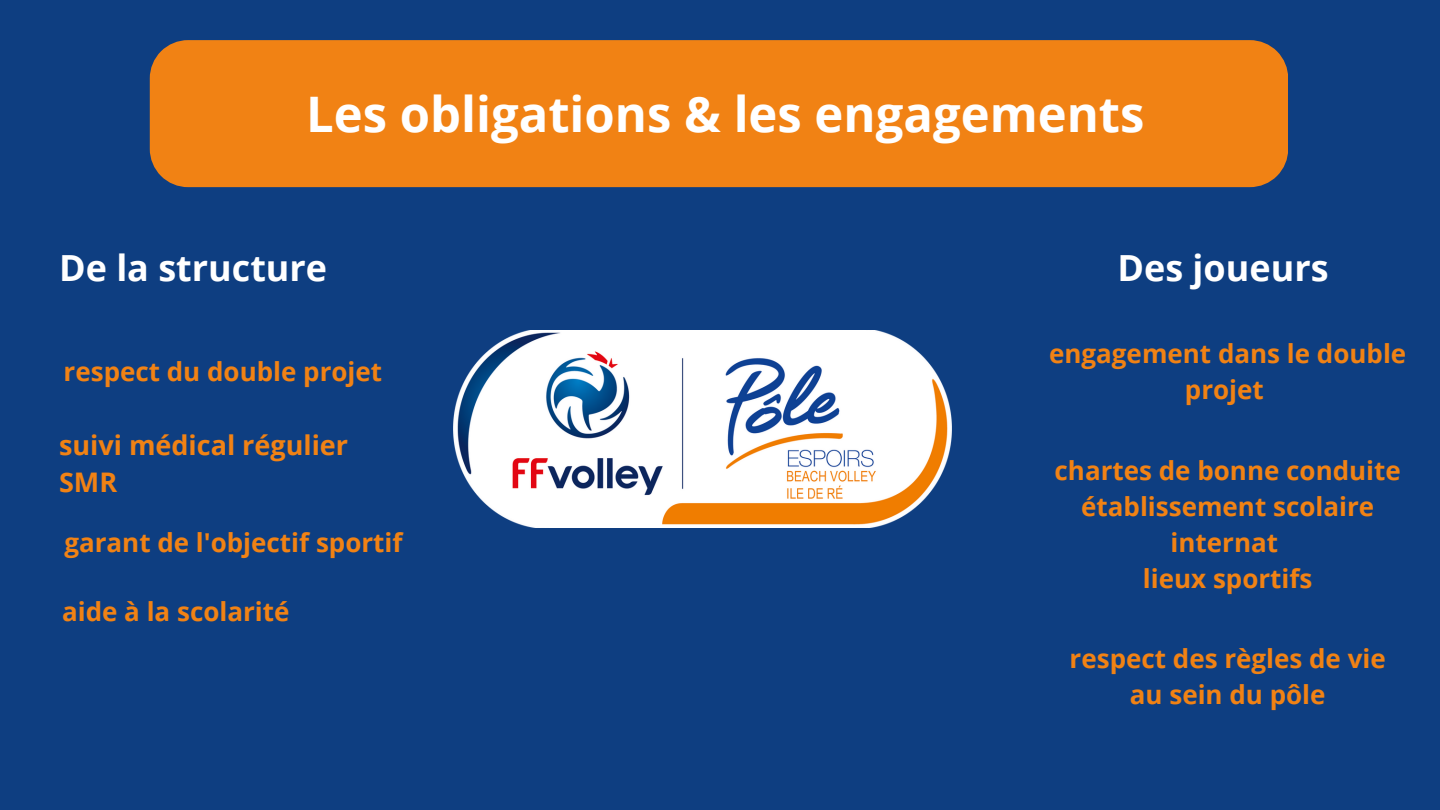
<style>
.page{position:relative;width:1440px;height:810px;background:#0e3e81}
.page>*{position:absolute;margin:0;border:0;box-sizing:border-box;transform-origin:0 0}
.t1{font:700 49px "Open Sans";color:#fff}
.t2{font:700 36px "Open Sans";color:#fff}
.t3{font:700 27px/37.5px "Open Sans";color:#f18214}
.t4{font:700 26px/36px "Open Sans";color:#f18214;text-align:center}
</style>
<div class="page">
<img style="left:454px;top:331px;width:498px;height:196px">
<div style="left:150px;top:40px;width:1138px;height:147px;background:#f18214"></div>
<h1 class="t1" style="left:306px;top:80px;width:840px">Les obligations &amp; les engagements</h1>
<h2 class="t2" style="left:59px;top:242px;width:270px">De la structure</h2>
<h2 class="t2" style="left:1117px;top:242px;width:213px">Des joueurs</h2>
<p class="t4" style="left:64px;top:353px;width:320px">respect du double projet</p>
<p class="t3" style="left:59px;top:425px;width:291px">suivi médical régulier<br>SMR</p>
<p class="t4" style="left:64px;top:523px;width:340px">garant de l'objectif sportif</p>
<p class="t4" style="left:62px;top:593px;width:229px">aide à la scolarité</p>
<p class="t4" style="left:1049px;top:335px;width:359px">engagement dans le double projet</p>
<p class="t4" style="left:1055px;top:451px;width:348px">chartes de bonne conduite établissement scolaire internat<br>lieux sportifs</p>
<p class="t4" style="left:1070px;top:640px;width:318px">respect des règles de vie au sein du pôle</p>
</div>
